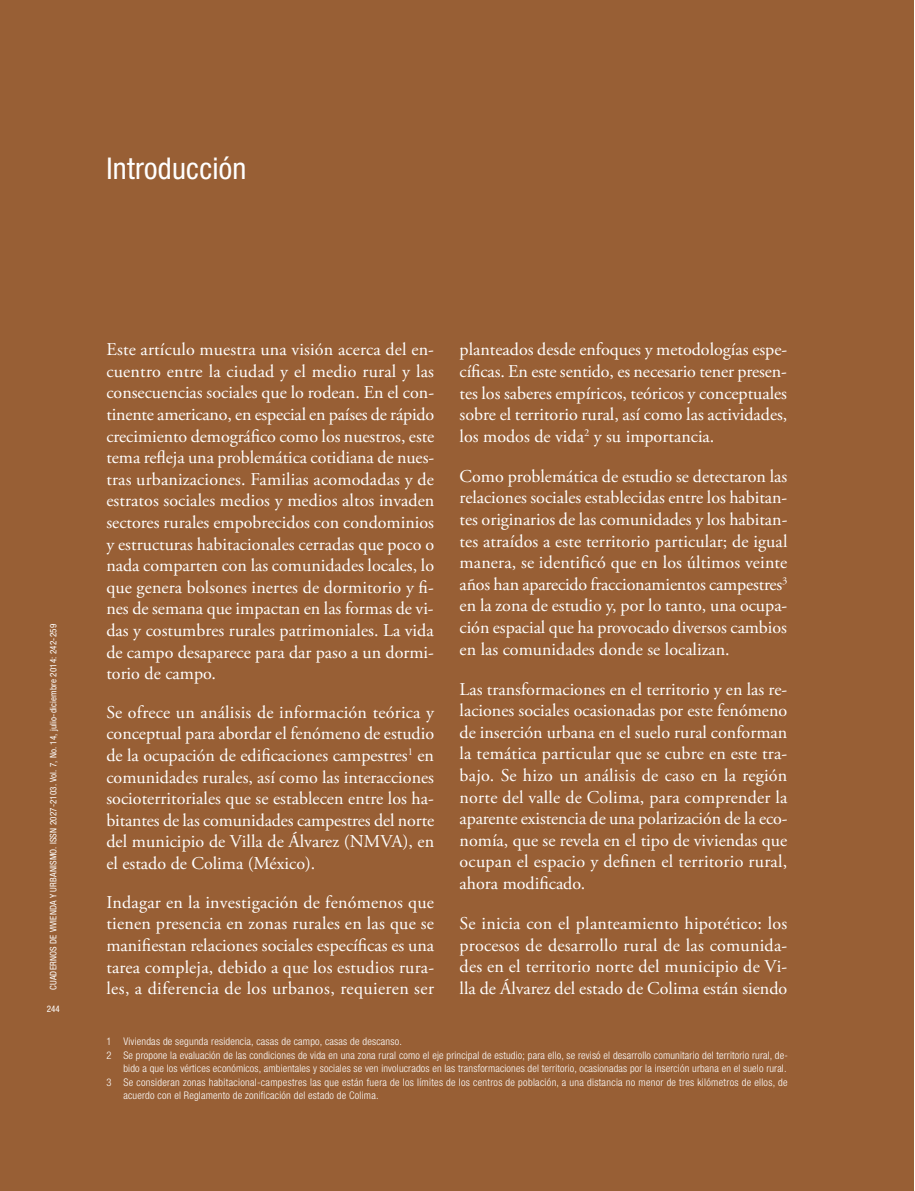
<style>
.page{position:relative;width:915px;height:1191px;background:#fff}
.page>*{position:absolute;margin:0;border:0;box-sizing:border-box;transform-origin:0 0}
.t1{font:condensed 30px "Helvetica Neue LT Std";letter-spacing:.01em;color:#fff}
.t2{font:18px/21.6px "Adobe Garamond Pro";color:#fff;text-align:justify}
.t3{font:300 condensed 10.5px "Helvetica Neue LT Std";letter-spacing:.015em;color:#fff}
.t4{font:condensed 9px "Helvetica Neue LT Std";letter-spacing:.02em;color:#fff}
</style>
<div class="page">
<div style="left:0;top:0;width:913px;height:1191px;background:#985f35"></div>
<h1 class="t1" style="left:106px;top:151px;width:141px">Introducción</h1>
<p class="t4" style="left:48px;top:990px;width:367px;rotate:-90deg">CUADERNOS DE VIVIENDA Y URBANISMO. ISSN 2027-2103. Vol. 7, No. 14, julio-diciembre 2014: 242-259</p>
<p class="t4" style="left:47px;top:1004px;width:14px">244</p>
<p class="t2" style="left:106px;top:339px;width:329px">Este artículo muestra una visión acerca del en&shy;cuentro entre la ciudad y el medio rural y las consecuencias sociales que lo rodean. En el con&shy;tinente americano, en especial en países de rápido crecimiento demográfico como los nuestros, este tema refleja una problemática cotidiana de nues&shy;tras urbanizaciones. Familias acomodadas y de estratos sociales medios y medios altos invaden sectores rurales empobrecidos con condominios y estructuras habitacionales cerradas que poco o nada comparten con las comunidades locales, lo que genera bolsones inertes de dormitorio y fi&shy;nes de semana que impactan en las formas de vi&shy;das y costumbres rurales patrimoniales. La vida de campo desaparece para dar paso a un dormi&shy;torio de campo.</p>
<p class="t2" style="left:106px;top:702px;width:329px">Se ofrece un análisis de información teórica y conceptual para abordar el fenómeno de estudio de la ocupación de edificaciones campestres<sup>1</sup> en comunidades rurales, así como las interacciones socioterritoriales que se establecen entre los ha&shy;bitantes de las comunidades campestres del norte del municipio de Villa de Álvarez (NMVA), en el estado de Colima (México).</p>
<p class="t2" style="left:106px;top:891px;width:329px">Indagar en la investigación de fenómenos que tienen presencia en zonas rurales en las que se manifiestan relaciones sociales específicas es una tarea compleja, debido a que los estudios rura&shy;les, a diferencia de los urbanos, requieren ser</p>
<p class="t2" style="left:459px;top:339px;width:329px">planteados desde enfoques y metodologías espe&shy;cíficas. En este sentido, es necesario tener presen&shy;tes los saberes empíricos, teóricos y conceptuales sobre el territorio rural, así como las actividades, los modos de vida<sup>2</sup> y su importancia.</p>
<p class="t2" style="left:459px;top:466px;width:329px">Como problemática de estudio se detectaron las relaciones sociales establecidas entre los habitan&shy;tes originarios de las comunidades y los habitan&shy;tes atraídos a este territorio particular; de igual manera, se identificó que en los últimos veinte años han aparecido fraccionamientos campestres<sup>3 </sup>en la zona de estudio y, por lo tanto, una ocupa&shy;ción espacial que ha provocado diversos cambios en las comunidades donde se localizan.</p>
<p class="t2" style="left:459px;top:678px;width:329px">Las transformaciones en el territorio y en las re&shy;laciones sociales ocasionadas por este fenómeno de inserción urbana en el suelo rural conforman la temática particular que se cubre en este tra&shy;bajo. Se hizo un análisis de caso en la región norte del valle de Colima, para comprender la aparente existencia de una polarización de la eco&shy;nomía, que se revela en el tipo de viviendas que ocupan el espacio y definen el territorio rural, ahora modificado.</p>
<p class="t2" style="left:459px;top:913px;width:329px">Se inicia con el planteamiento hipotético: los procesos de desarrollo rural de las comunida&shy;des en el territorio norte del municipio de Vi&shy;lla de Álvarez del estado de Colima están siendo</p>
<p class="t3" style="left:106px;top:1035px;width:297px">1 Viviendas de segunda residencia, casas de campo, casas de descanso.</p>
<p class="t3" style="left:106px;top:1048px;width:682px">2 Se propone la evaluación de las condiciones de vida en una zona rural como el eje principal de estudio; para ello, se revisó el desarrollo comunitario del territorio rural, de-</p>
<p class="t3" style="left:123px;top:1062px;width:664px">bido a que los vértices económicos, ambientales y sociales se ven involucrados en las transformaciones del territorio, ocasionadas por la inserción urbana en el suelo rural.</p>
<p class="t3" style="left:106px;top:1075px;width:682px">3 Se consideran zonas habitacional-campestres las que están fuera de los límites de los centros de población, a una distancia no menor de tres kilómetros de ellos, de</p>
<p class="t3" style="left:123px;top:1089px;width:256px">acuerdo con el Reglamento de zonificación del estado de Colima.</p>
</div>
